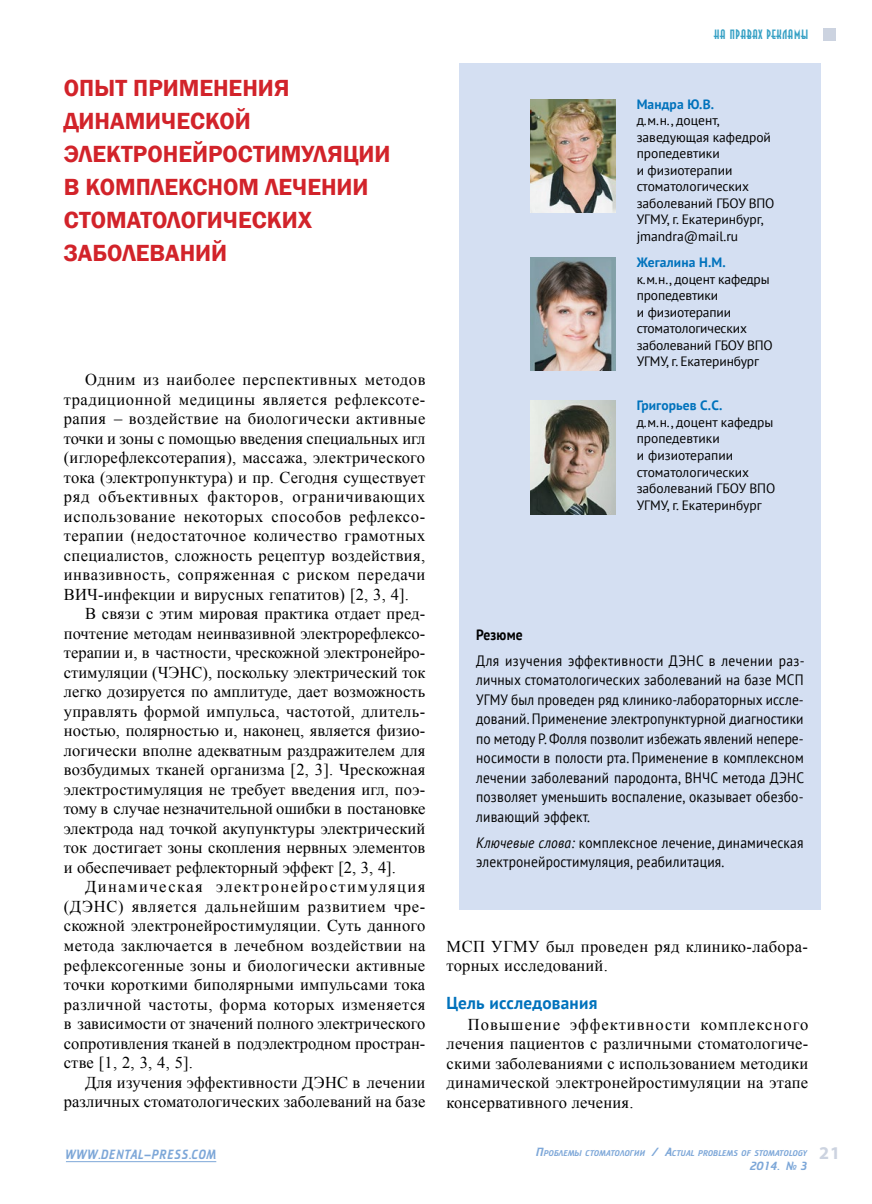
<style>
.page{position:relative;width:872px;height:1204px;background:#fff}
.page>*{position:absolute;margin:0;border:0;box-sizing:border-box;transform-origin:0 0}
.t1{font:600 24px/33px "Franklin Gothic";color:#d2232a}
.t2{font:700 18px "Myriad Pro";color:#ccd3e0}
.t3{font:700 17.25px "PT Sans";letter-spacing:.015em;color:#0072bc}
.t4{font:16.5px/19.5px "Times New Roman";letter-spacing:.015em;color:#000}
.t5{font:16.5px "Times New Roman";letter-spacing:.035em;color:#000}
.t6{font:16.5px "Times New Roman";letter-spacing:.04em;color:#000}
.t7{font:16.5px "Times New Roman";letter-spacing:-.01em;color:#000}
.t8{font:16.5px "Times New Roman";letter-spacing:.05em;color:#000}
.t9{font:16.5px "Times New Roman";letter-spacing:.09em;color:#000}
.t10{font:15px/19.5px "PT Sans";letter-spacing:.015em;color:#000;text-align:justify;scale:.9 1}
.t11{font:700 15px "PT Sans";letter-spacing:.015em;color:#000;scale:.9 1}
.t12{font:13.5px/16.5px "PT Sans";color:#000}
.t13{font:700 13.5px "PT Sans";letter-spacing:.01em;color:#0072bc}
.t14{font:13.5px "Cricket";letter-spacing:.05em;color:#7da7d8;scale:.9 1}
.t15{font:700 13.5px "Anna C";letter-spacing:.05em;color:#37a1c5}
.t16{font:12px "Cricket";color:#7da7d8}
.t17{font:8.4px "Cricket";letter-spacing:.005em;color:#7da7d8}
.s1{font-style:italic}
.s2{font-size:12px}
</style>
<div class="page">
<hr style="left:66px;top:1161px;width:150px;height:1px;background:#7da7d8">
<div style="left:823px;top:28px;width:13px;height:12px;background:#ccd3e0"></div>
<div style="left:459px;top:64px;width:361px;height:845px;background:#d4dff2"></div>
<img style="left:530px;top:257px;width:85px;height:114px">
<img style="left:530px;top:401px;width:85px;height:113px">
<img style="left:530px;top:99px;width:85px;height:114px">
<h1 class="t1" style="left:64px;top:72px;width:328px">ОПЫТ ПРИМЕНЕНИЯ<br>ДИНАМИЧЕСКОЙ<br>ЭЛЕКТРОНЕЙРОСТИМУЛЯЦИИ<br>В КОМПЛЕКСНОМ ЛЕЧЕНИИ<br>СТОМАТОЛОГИЧЕСКИХ<br>ЗАБОЛЕВАНИЙ</h1>
<p class="t5" style="left:85px;top:368px;width:342px">Одним из наиболее перспективных методов</p>
<p class="t5" style="left:64px;top:388px;width:363px">традиционной медицины является рефлексоте-</p>
<p class="t4" style="left:64px;top:408px;width:363px">рапия – воздействие на биологически активные</p>
<p class="t4" style="left:64px;top:428px;width:363px">точки и зоны с помощью введения специальных игл</p>
<p class="t4" style="left:64px;top:447px;width:363px">(иглорефлексотерапия), массажа, электрического</p>
<p class="t4" style="left:64px;top:467px;width:363px">тока (электропунктура) и пр. Сегодня существует</p>
<p class="t8" style="left:64px;top:485px;width:363px">ряд объективных факторов, ограничивающих</p>
<p class="t6" style="left:64px;top:505px;width:363px">использование некоторых способов рефлексо-</p>
<p class="t5" style="left:64px;top:524px;width:363px">терапии (недостаточное количество грамотных</p>
<p class="t4" style="left:64px;top:545px;width:363px">специалистов, сложность рецептур воздействия,</p>
<p class="t5" style="left:64px;top:563px;width:363px">инвазивность, сопряженная с риском передачи</p>
<p class="t4" style="left:64px;top:584px;width:347px">ВИЧ-инфекции и вирусных гепатитов) [2, 3, 4].</p>
<p class="t4" style="left:85px;top:603px;width:342px">В связи с этим мировая практика отдает пред-</p>
<p class="t4" style="left:64px;top:623px;width:363px">почтение методам неинвазивной электрорефлексо-</p>
<p class="t4" style="left:64px;top:642px;width:363px">терапии и, в частности, чрескожной электронейро-</p>
<p class="t4" style="left:64px;top:662px;width:363px">стимуляции (ЧЭНС), поскольку электрический ток</p>
<p class="t4" style="left:64px;top:681px;width:363px">легко дозируется по амплитуде, дает возможность</p>
<p class="t4" style="left:64px;top:701px;width:363px">управлять формой импульса, частотой, длитель-</p>
<p class="t4" style="left:64px;top:720px;width:363px">ностью, полярностью и, наконец, является физио-</p>
<p class="t4" style="left:64px;top:740px;width:363px">логически вполне адекватным раздражителем для</p>
<p class="t4" style="left:64px;top:759px;width:363px">возбудимых тканей организма [2, 3]. Чрескожная</p>
<p class="t4" style="left:64px;top:779px;width:363px">электростимуляция не требует введения игл, поэ-</p>
<p class="t7" style="left:64px;top:797px;width:363px">тому в случае незначительной ошибки в постановке</p>
<p class="t4" style="left:64px;top:818px;width:363px">электрода над точкой акупунктуры электрический</p>
<p class="t4" style="left:64px;top:837px;width:363px">ток достигает зоны скопления нервных элементов</p>
<p class="t4" style="left:64px;top:857px;width:334px">и обеспечивает рефлекторный эффект [2, 3, 4].</p>
<p class="t9" style="left:85px;top:875px;width:342px">Динамическая электронейростимуляция</p>
<p class="t6" style="left:64px;top:895px;width:363px">(ДЭНС) является дальнейшим развитием чре-</p>
<p class="t4" style="left:64px;top:915px;width:363px">скожной электронейростимуляции. Суть данного</p>
<p class="t4" style="left:64px;top:935px;width:363px">метода заключается в лечебном воздействии на</p>
<p class="t4" style="left:64px;top:954px;width:363px">рефлексогенные зоны и биологически активные</p>
<p class="t4" style="left:64px;top:974px;width:363px">точки короткими биполярными импульсами тока</p>
<p class="t4" style="left:64px;top:993px;width:363px">различной частоты, форма которых изменяется</p>
<p class="t4" style="left:64px;top:1013px;width:363px">в зависимости от значений полного электрического</p>
<p class="t4" style="left:64px;top:1032px;width:363px">сопротивления тканей в подэлектродном простран-</p>
<p class="t4" style="left:64px;top:1052px;width:131px">стве [1, 2, 3, 4, 5].</p>
<p class="t4" style="left:85px;top:1071px;width:342px">Для изучения эффективности ДЭНС в лечении</p>
<p class="t4" style="left:64px;top:1091px;width:363px">различных стоматологических заболеваний на базе</p>
<p class="t14" style="left:66px;top:1147px;width:169px">WWW.DENTAL-PRESS.COM</p>
<p class="t15" style="left:714px;top:27px;width:95px">НА ПРАВАХ РЕКЛАМЫ</p>
<p class="t13" style="left:636px;top:95px;width:79px">Мандра Ю.В.</p>
<p class="t12" style="left:636px;top:112px;width:139px">д.м.н., доцент, заведующая кафедрой пропедевтики<br>и физиотерапии стоматологических заболеваний ГБОУ ВПО<br>УГМУ, г. Екатеринбург, jmandra@mail.ru</p>
<p class="t13" style="left:636px;top:253px;width:91px">Жегалина Н.М.</p>
<p class="t12" style="left:636px;top:270px;width:138px">к.м.н., доцент кафедры пропедевтики<br>и физиотерапии стоматологических заболеваний ГБОУ ВПО<br>УГМУ, г. Екатеринбург</p>
<p class="t13" style="left:636px;top:397px;width:87px">Григорьев С.С.</p>
<p class="t12" style="left:636px;top:413px;width:140px">д.м.н., доцент кафедры пропедевтики<br>и физиотерапии стоматологических заболеваний ГБОУ ВПО<br>УГМУ, г. Екатеринбург</p>
<p class="t11" style="left:476px;top:624px;width:53px">Резюме</p>
<p class="t10" style="left:476px;top:650px;width:367px">Для изучения эффективности ДЭНС в лечении раз&shy;личных стоматологических заболеваний на базе МСП УГМУ был проведен ряд клинико-лабораторных иссле&shy;дований. Применение электропунктурной диагностики по методу Р. Фолля позволит избежать явлений непере&shy;носимости в полости рта. Применение в комплексном лечении заболеваний пародонта, ВНЧС метода ДЭНС позволяет уменьшить воспаление, оказывает обезбо&shy;ливающий эффект.</p>
<p class="t10" style="left:476px;top:832px;width:365px"><span class="s1">Ключевые слова:</span> комплексное лечение, динамическая электронейростимуляция, реабилитация.</p>
<p class="t4" style="left:446px;top:936px;width:363px">МСП УГМУ был проведен ряд клинико-лабора&shy;торных исследований.</p>
<p class="t3" style="left:446px;top:991px;width:152px">Цель исследования</p>
<p class="t4" style="left:446px;top:1014px;width:363px;text-align:justify;text-indent:21px">Повышение эффективности комплексного лечения пациентов с различными стоматологиче&shy;скими заболеваниями с использованием методики динамической электронейростимуляции на этапе консервативного лечения.</p>
<p class="t17" style="left:536px;top:1148px;width:273px"><span class="s2">П</span>РОБЛЕМЫ СТОМАТОЛОГИИ <span class="s2">/ A</span>CTUAL PROBLEMS OF STOMATOLOGY</p>
<p class="t16" style="left:750px;top:1159px;width:59px">2014. № 3</p>
<p class="t2" style="left:819px;top:1141px;width:22px">21</p>
</div>
